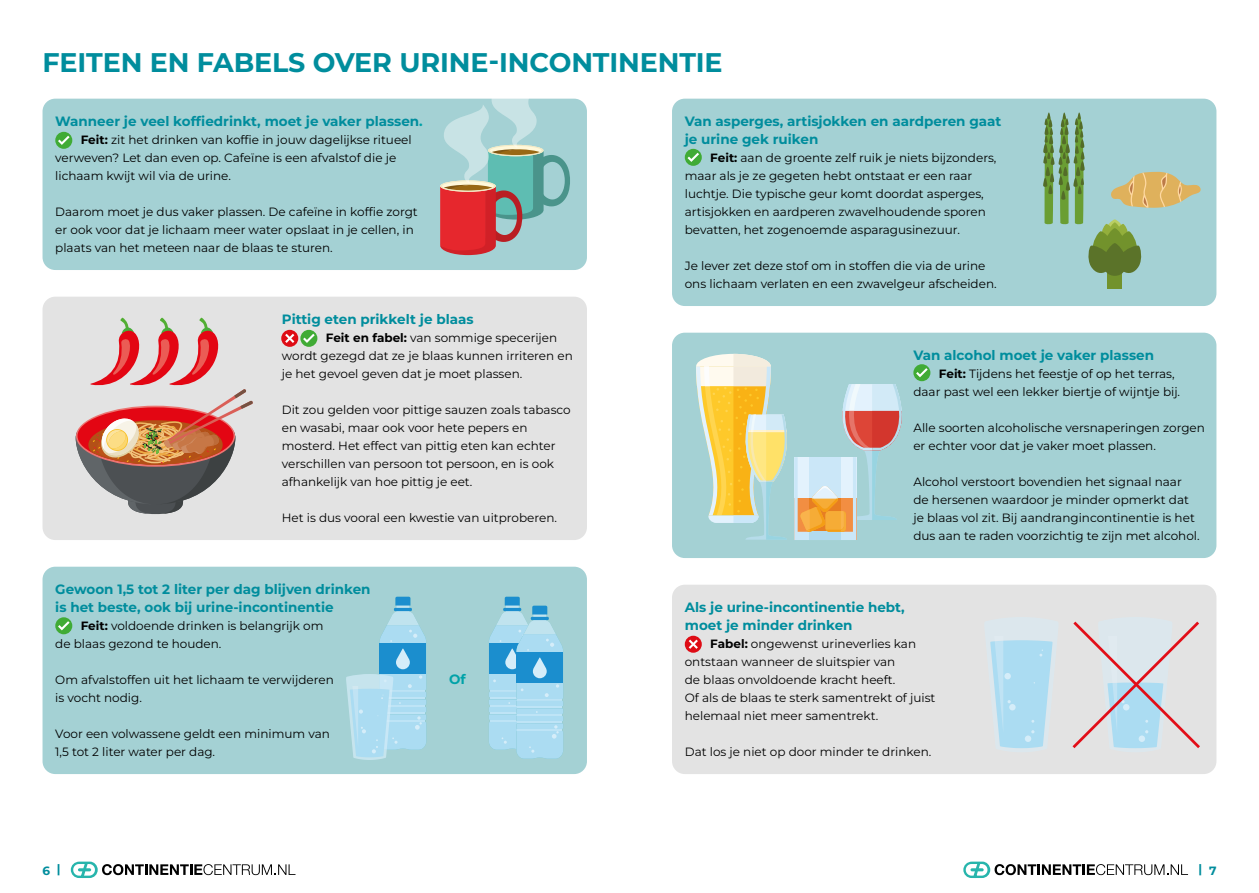
<style>
.page{position:relative;width:1259px;height:893px;background:#fff}
.page>*{position:absolute;margin:0;border:0;box-sizing:border-box;transform-origin:0 0}
.t1{font:700 27px "Montserrat";letter-spacing:-.005em;color:#008d9d}
.t2{font:700 13.5px/18px "Montserrat";color:#008d9d}
.t3{font:700 13.5px "Montserrat";color:#00a2a8}
.t4{font:12px/18px "Montserrat";color:#000}
.t5{font:700 12px "Montserrat";color:#008d9d}
.s1{color:#00a2a8}
.s2{font-weight:700}
</style>
<div class="page">
<div style="left:672px;top:333px;width:544px;height:225px;background:#a4d1d4;border-radius:13px"></div>
<div style="left:913px;top:364px;width:17px;height:17px;background:#40ab35;border-radius:50%"></div>
<div style="left:672px;top:99px;width:544px;height:207px;background:#a4d1d4;border-radius:13px"></div>
<div style="left:685px;top:149px;width:17px;height:17px;background:#40ab35;border-radius:50%"></div>
<svg style="left:687px;top:153px;width:12px;height:9px"></svg>
<div style="left:672px;top:585px;width:544px;height:189px;background:#e3e3e3;border-radius:13px"></div>
<div style="left:685px;top:636px;width:17px;height:17px;background:#de0c15;border-radius:50%"></div>
<svg style="left:688px;top:640px;width:10px;height:9px"></svg>
<svg style="left:990px;top:636px;width:63px;height:113px"></svg>
<svg style="left:1072px;top:621px;width:128px;height:128px"></svg>
<div style="left:43px;top:567px;width:544px;height:207px;background:#a4d1d4;border-radius:13px"></div>
<div style="left:55px;top:617px;width:17px;height:17px;background:#40ab35;border-radius:50%"></div>
<svg style="left:58px;top:621px;width:12px;height:9px"></svg>
<svg style="left:346px;top:597px;width:80px;height:163px"></svg>
<svg style="left:489px;top:597px;width:74px;height:162px;background:#91cce6"></svg>
<div style="left:43px;top:297px;width:544px;height:243px;background:#e3e3e3;border-radius:13px"></div>
<div style="left:300px;top:330px;width:17px;height:17px;background:#40ab35;border-radius:50%"></div>
<svg style="left:303px;top:334px;width:12px;height:9px"></svg>
<div style="left:281px;top:330px;width:17px;height:17px;background:#de0c15;border-radius:50%"></div>
<svg style="left:285px;top:334px;width:9px;height:9px"></svg>
<svg style="left:76px;top:318px;width:177px;height:196px"></svg>
<div style="left:43px;top:99px;width:544px;height:171px;background:#a4d1d4;border-radius:13px"></div>
<div style="left:55px;top:132px;width:17px;height:17px;background:#40ab35;border-radius:50%"></div>
<svg style="left:58px;top:136px;width:12px;height:9px"></svg>
<svg style="left:440px;top:98px;width:130px;height:157px"></svg>
<svg style="left:696px;top:354px;width:231px;height:186px"></svg>
<div style="left:1107px;top:268px;width:15px;height:20px;background:#72922c"></div>
<svg style="left:1043px;top:113px;width:158px;height:163px"></svg>
<svg style="left:71px;top:862px;width:224px;height:16px"></svg>
<svg style="left:963px;top:862px;width:225px;height:16px"></svg>
<h1 class="t1" style="left:43px;top:44px;width:681px">FEITEN EN FABELS OVER URINE-INCONTINENTIE</h1>
<p class="t2" style="left:55px;top:112px;width:369px">Wanneer je veel koffiedrinkt, moet je vaker plassen<span class="s1">.</span></p>
<p class="t4" style="left:55px;top:130px;width:358px;text-indent:26px"><span class="s2">Feit:</span> zit het drinken van koffie in jouw dagelijkse ritueel verweven? Let dan even op. Cafeïne is een afvalstof die je lichaam kwijt wil via de urine.</p>
<p class="t4" style="left:55px;top:202px;width:364px">Daarom moet je dus vaker plassen. De cafeïne in koffie zorgt er ook voor dat je lichaam meer water opslaat in je cellen, in plaats van het meteen naar de blaas te sturen.</p>
<p class="t2" style="left:282px;top:310px;width:193px">Pittig eten prikkelt je blaas</p>
<p class="t4" style="left:282px;top:328px;width:292px;text-indent:44px"><span class="s2">Feit en fabel:</span> van sommige specerijen wordt gezegd dat ze je blaas kunnen irriteren en je het gevoel geven dat je moet plassen.</p>
<p class="t4" style="left:282px;top:400px;width:290px">Dit zou gelden voor pittige sauzen zoals tabasco en wasabi, maar ook voor hete pepers en mosterd. Het effect van pittig eten kan echter verschillen van persoon tot persoon, en is ook afhankelijk van hoe pittig je eet.</p>
<p class="t4" style="left:282px;top:508px;width:277px">Het is dus vooral een kwestie van uitproberen.</p>
<p class="t2" style="left:55px;top:580px;width:317px">Gewoon 1,5 tot 2 liter per dag blijven drinken is het beste, ook bij urine-incontinentie</p>
<p class="t4" style="left:55px;top:616px;width:270px;text-indent:26px"><span class="s2">Feit:</span> voldoende drinken is belangrijk om de blaas gezond te houden.</p>
<p class="t4" style="left:55px;top:670px;width:280px">Om afvalstoffen uit het lichaam te verwijderen is vocht nodig.</p>
<p class="t4" style="left:55px;top:724px;width:276px">Voor een volwassene geldt een minimum van<br>1,5 tot 2 liter water per dag.</p>
<p class="t3" style="left:449px;top:670px;width:18px">Of</p>
<p class="t2" style="left:685px;top:112px;width:318px">Van asperges, artisjokken en aardperen gaat je urine gek ruiken</p>
<p class="t4" style="left:685px;top:148px;width:313px;text-indent:26px"><span class="s2">Feit:</span> aan de groente zelf ruik je niets bijzonders, maar als je ze gegeten hebt ontstaat er een raar luchtje. Die typische geur komt doordat asperges, artisjokken en aardperen zwavelhoudende sporen bevatten, het zogenoemde asparagusinezuur.</p>
<p class="t4" style="left:685px;top:256px;width:313px">Je lever zet deze stof om in stoffen die via de urine ons lichaam verlaten en een zwavelgeur afscheiden.</p>
<p class="t2" style="left:913px;top:346px;width:242px">Van alcohol moet je vaker plassen</p>
<p class="t4" style="left:913px;top:364px;width:268px;text-indent:26px"><span class="s2">Feit:</span> Tijdens het feestje of op het terras, daar past wel een lekker biertje of wijntje bij.</p>
<p class="t4" style="left:913px;top:418px;width:293px">Alle soorten alcoholische versnaperingen zorgen er echter voor dat je vaker moet plassen.</p>
<p class="t4" style="left:913px;top:472px;width:288px">Alcohol verstoort bovendien het signaal naar de hersenen waardoor je minder opmerkt dat je blaas vol zit. Bij aandrangincontinentie is het dus aan te raden voorzichtig te zijn met alcohol.</p>
<p class="t2" style="left:685px;top:598px;width:221px">Als je urine-incontinentie hebt, moet je minder drinken</p>
<p class="t4" style="left:685px;top:634px;width:252px;text-indent:26px"><span class="s2">Fabel:</span> ongewenst urineverlies kan ontstaan wanneer de sluitspier van<br>de blaas onvoldoende kracht heeft.<br>Of als de blaas te sterk samentrekt of juist helemaal niet meer samentrekt.</p>
<p class="t4" style="left:685px;top:742px;width:248px">Dat los je niet op door minder te drinken.</p>
<p class="t5" style="left:43px;top:862px;width:20px">6 |</p>
<p class="t5" style="left:1198px;top:862px;width:19px">| 7</p>
</div>
